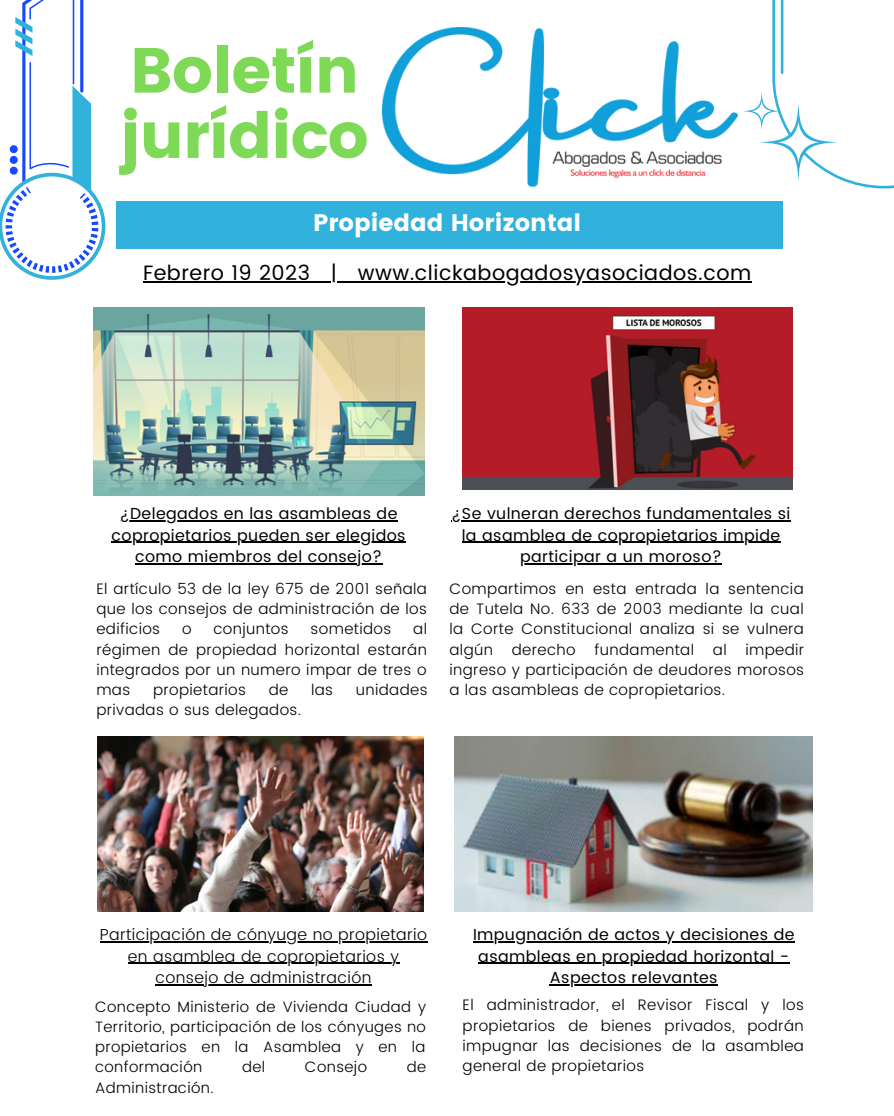
<style>
.page{position:relative;width:894px;height:1116px;background:#fff}
.page>*{position:absolute;margin:0;border:0;box-sizing:border-box;transform-origin:0 0}
.t1{font:63.6px/65.2px "Poppins";letter-spacing:-.02em;color:#7ed957}
.t2{font:23.85px "Poppins";color:#fff}
.t3{font:20.7px "Poppins";letter-spacing:.025em;color:#000}
.t4{font:15.9px/21.5px "Poppins";letter-spacing:.025em;color:#000;text-align:center}
.t5{font:300 15.9px/21.5px "Poppins";letter-spacing:.025em;color:#000;text-align:center}
.t6{font:300 15.15px/20.2px "Poppins";letter-spacing:.025em;color:#000;text-align:justify}
.t7{font:300 15px/20.2px "Poppins";letter-spacing:.025em;color:#000;text-align:justify}
</style>
<div class="page">
<div style="left:116px;top:201px;width:666px;height:47px;background:#31b2dd"></div>
<svg style="left:0;top:0;width:105px;height:280px"></svg>
<svg style="left:743px;top:0;width:151px;height:188px"></svg>
<img style="left:382px;top:28px;width:355px;height:159px">
<img style="left:93px;top:307px;width:331px;height:188px">
<img style="left:462px;top:307px;width:330px;height:183px">
<img style="left:98px;top:736px;width:325px;height:176px">
<img style="left:455px;top:736px;width:356px;height:176px">
<hr style="left:120px;top:520px;width:277px;height:1px;background:#000">
<hr style="left:112px;top:542px;width:294px;height:1px;background:#000">
<hr style="left:135px;top:563px;width:247px;height:1px;background:#000">
<hr style="left:451px;top:520px;width:339px;height:1px;background:#000">
<hr style="left:461px;top:542px;width:319px;height:1px;background:#000">
<hr style="left:520px;top:563px;width:202px;height:1px;background:#000">
<hr style="left:473px;top:942px;width:321px;height:1px;background:#000">
<hr style="left:478px;top:963px;width:311px;height:1px;background:#000">
<hr style="left:549px;top:984px;width:168px;height:1px;background:#000">
<hr style="left:100px;top:942px;width:327px;height:1px;background:#000">
<hr style="left:128px;top:963px;width:271px;height:1px;background:#000">
<hr style="left:155px;top:984px;width:217px;height:1px;background:#000">
<hr style="left:143px;top:281px;width:95px;height:1px;background:#000">
<svg style="left:238px;top:281px;width:14px;height:1px"></svg>
<hr style="left:252px;top:281px;width:58px;height:1px;background:#000">
<svg style="left:310px;top:281px;width:48px;height:1px"></svg>
<hr style="left:358px;top:281px;width:393px;height:1px;background:#000">
<h1 class="t1" style="left:120px;top:38px;width:250px">Boletín jurídico</h1>
<h2 class="t2" style="left:313px;top:209px;width:270px">Propiedad Horizontal</h2>
<h3 class="t3" style="left:143px;top:261px;width:609px">Febrero 19 2023 | www.clickabogadosyasociados.com</h3>
<p class="t4" style="left:112px;top:503px;width:295px">¿Delegados en las asambleas de copropietarios pueden ser elegidos como miembros del consejo?</p>
<p class="t4" style="left:451px;top:503px;width:340px">¿Se vulneran derechos fundamentales si la asamblea de copropietarios impide participar a un moroso?</p>
<p class="t6" style="left:96px;top:578px;width:332px">El artículo 53 de la ley 675 de 2001 señala que los consejos de administración de los edificios</p>
<p class="t6" style="left:182px;top:619px;width:11px">o</p>
<p class="t6" style="left:213px;top:619px;width:77px">conjuntos</p>
<p class="t6" style="left:310px;top:619px;width:82px">sometidos</p>
<p class="t6" style="left:96px;top:619px;width:332px;text-indent:317px">al régimen de propiedad horizontal estarán integrados por un numero impar de tres o mas</p>
<p class="t6" style="left:153px;top:680px;width:94px">propietarios</p>
<p class="t6" style="left:269px;top:680px;width:21px">de</p>
<p class="t6" style="left:311px;top:680px;width:23px">las</p>
<p class="t6" style="left:356px;top:680px;width:73px">unidades</p>
<p class="t6" style="left:96px;top:700px;width:206px">privadas o sus delegados.</p>
<p class="t6" style="left:449px;top:578px;width:356px">Compartimos en esta entrada la sentencia de Tutela No. 633 de 2003 mediante la cual la Corte Constitucional analiza si se vulnera algún derecho fundamental al impedir ingreso y participación de deudores morosos a las asambleas de copropietarios.</p>
<p class="t5" style="left:100px;top:924px;width:329px">Participación de cónyuge no propietario en asamblea de copropietarios y consejo de administración</p>
<p class="t7" style="left:95px;top:996px;width:332px">Concepto Ministerio de Vivienda Ciudad y Territorio, participación de los cónyuges no propietarios en la Asamblea y en la conformación</p>
<p class="t7" style="left:242px;top:1057px;width:25px">del</p>
<p class="t7" style="left:305px;top:1057px;width:64px">Consejo</p>
<p class="t7" style="left:407px;top:1057px;width:21px">de</p>
<p class="t7" style="left:95px;top:1077px;width:120px">Administración.</p>
<p class="t4" style="left:473px;top:924px;width:323px">Impugnación de actos y decisiones de asambleas en propiedad horizontal -<br>Aspectos relevantes</p>
<p class="t6" style="left:462px;top:995px;width:343px">El administrador, el Revisor Fiscal y los propietarios de bienes privados, podrán impugnar las decisiones de la asamblea general de propietarios</p>
</div>
